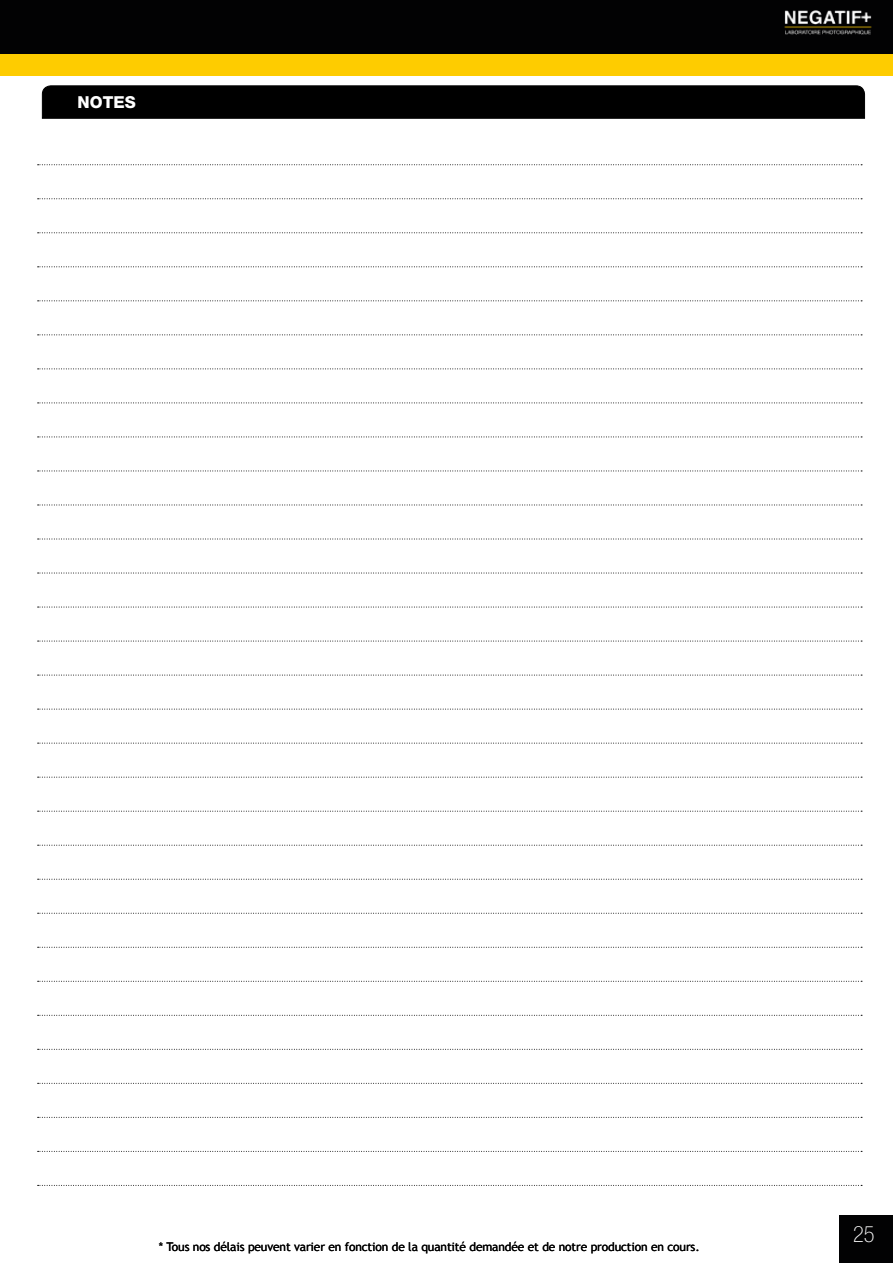
<style>
.page{position:relative;width:893px;height:1263px;background:#fff}
.page>*{position:absolute;margin:0;border:0;box-sizing:border-box;transform-origin:0 0}
.t1{font:100 condensed 22.5px "Helvetica Neue LT Std";color:#fff}
.t2{font:800 16.5px "Helvetica Neue LT Std";color:#fff}
.t3{font:12px "Trebuchet MS";letter-spacing:-.01em;color:#000}
</style>
<div class="page">
<div style="left:0;top:0;width:893px;height:54px;background:#020203"></div>
<div style="left:0;top:54px;width:893px;height:21px;background:#fecc00"></div>
<div style="left:839px;top:1215px;width:54px;height:48px;background:#020203"></div>
<div style="left:42px;top:85px;width:823px;height:34px;background:#000"></div>
<svg style="left:38px;top:164px;width:824px;height:1px"></svg>
<svg style="left:38px;top:198px;width:824px;height:1px"></svg>
<svg style="left:38px;top:232px;width:824px;height:1px"></svg>
<svg style="left:38px;top:266px;width:824px;height:1px"></svg>
<svg style="left:38px;top:300px;width:824px;height:1px"></svg>
<svg style="left:38px;top:334px;width:824px;height:1px"></svg>
<svg style="left:38px;top:368px;width:824px;height:1px"></svg>
<svg style="left:38px;top:402px;width:824px;height:1px"></svg>
<svg style="left:38px;top:437px;width:824px;height:1px"></svg>
<svg style="left:38px;top:471px;width:824px;height:1px"></svg>
<svg style="left:38px;top:505px;width:824px;height:1px"></svg>
<svg style="left:38px;top:539px;width:824px;height:1px"></svg>
<svg style="left:38px;top:573px;width:824px;height:1px"></svg>
<svg style="left:38px;top:607px;width:824px;height:1px"></svg>
<svg style="left:38px;top:641px;width:824px;height:1px"></svg>
<svg style="left:38px;top:675px;width:824px;height:1px"></svg>
<svg style="left:38px;top:709px;width:824px;height:1px"></svg>
<svg style="left:38px;top:743px;width:824px;height:1px"></svg>
<svg style="left:38px;top:777px;width:824px;height:1px"></svg>
<svg style="left:38px;top:811px;width:824px;height:1px"></svg>
<svg style="left:38px;top:845px;width:824px;height:1px"></svg>
<svg style="left:38px;top:879px;width:824px;height:1px"></svg>
<svg style="left:38px;top:913px;width:824px;height:1px"></svg>
<svg style="left:38px;top:947px;width:824px;height:1px"></svg>
<svg style="left:38px;top:981px;width:824px;height:1px"></svg>
<svg style="left:38px;top:1015px;width:824px;height:1px"></svg>
<svg style="left:38px;top:1049px;width:824px;height:1px"></svg>
<svg style="left:38px;top:1083px;width:824px;height:1px"></svg>
<svg style="left:38px;top:1117px;width:824px;height:1px"></svg>
<svg style="left:38px;top:1151px;width:824px;height:1px"></svg>
<svg style="left:38px;top:1185px;width:824px;height:1px"></svg>
<h2 class="t2" style="left:78px;top:92px;width:60px">NOTES</h2>
<p class="t3" style="left:159px;top:1239px;width:542px">* Tous nos délais peuvent varier en fonction de la quantité demandée et de notre production en cours.</p>
<h1 class="t1" style="left:853px;top:1221px;width:23px">25</h1>
</div>
